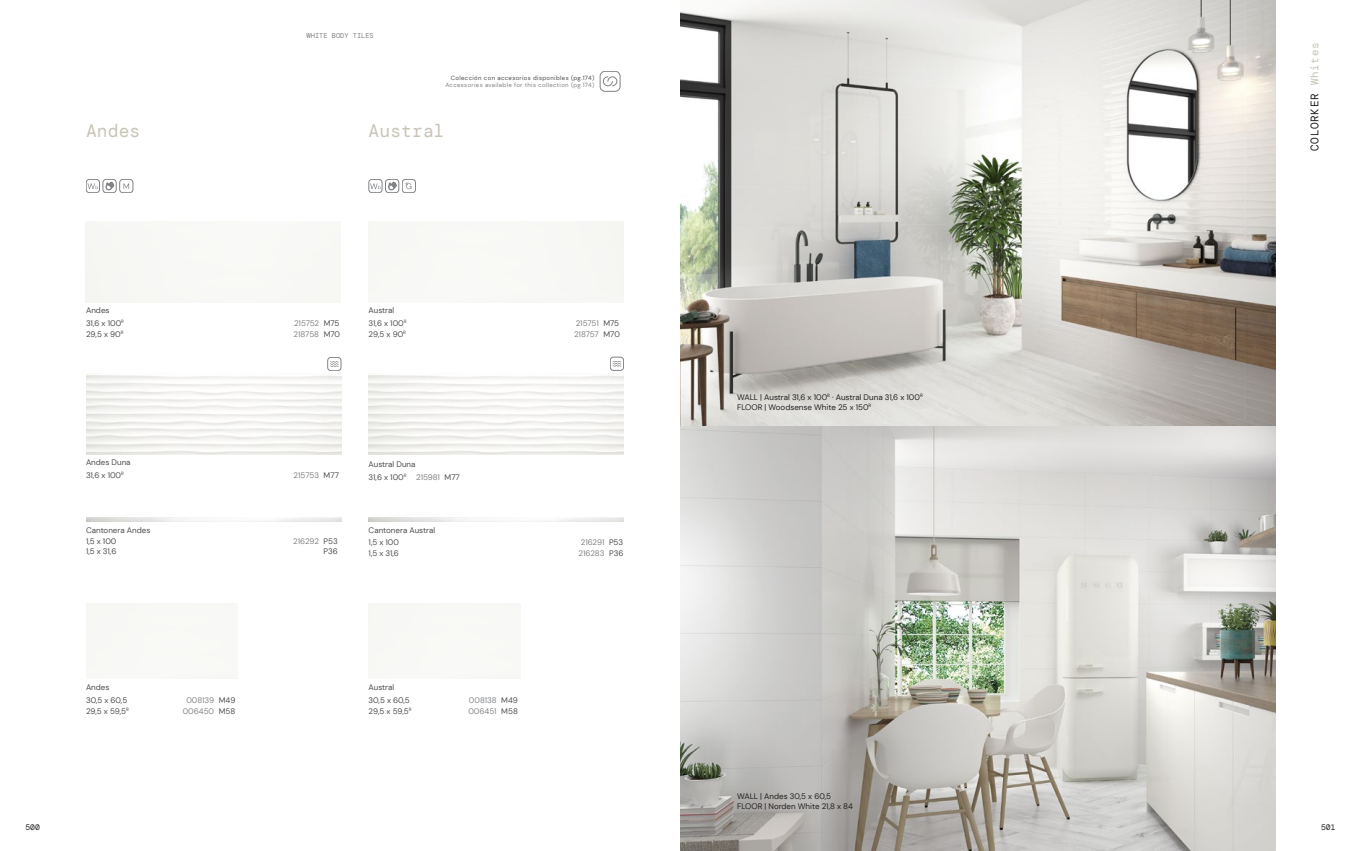
<style>
.page{position:relative;width:1361px;height:851px;background:#fff}
.page>*{position:absolute;margin:0;border:0;box-sizing:border-box;transform-origin:0 0}
.t1{font:18px "DM Mono";letter-spacing:.005em;color:#c8c4b7}
.t2{font:11px "DM Mono";letter-spacing:.06em;color:#231f20}
.t3{font:8px "DM Sans";color:#4b4c4d}
.t4{font:8px "DM Sans";color:#231f20}
.t5{font:8px "DM Sans";color:#808285}
.t6{font:8px "DM Mono";color:#231f20}
.t7{font:7px "DM Mono";color:#808285}
.t8{font:6px "DM Sans";letter-spacing:.06em;color:#808285}
.t9{font:6px "DM Sans";letter-spacing:.06em;color:#4b4c4d}
.s1{color:#808285}
.s2{font-style:inherit}
.s3{color:#c8c4b7}
</style>
<div class="page">
<img style="left:680px;top:0;width:596px;height:850px">
<svg style="left:602px;top:76px;width:16px;height:11px"></svg>
<div style="left:600px;top:71px;width:20px;height:21px;border:1px solid #808285;border-radius:5px"></div>
<div style="left:86px;top:179px;width:14px;height:14px;border:1px solid #808285;border-radius:3px"></div>
<svg style="left:88px;top:183px;width:10px;height:6px"></svg>
<svg style="left:105px;top:182px;width:9px;height:8px"></svg>
<div style="left:103px;top:179px;width:13px;height:14px;border:1px solid #808285;border-radius:3px"></div>
<div style="left:119px;top:179px;width:14px;height:14px;border:1px solid #808285;border-radius:3px"></div>
<svg style="left:123px;top:183px;width:6px;height:6px"></svg>
<div style="left:327px;top:357px;width:14px;height:14px;border:1px solid #808285;border-radius:3px"></div>
<svg style="left:330px;top:361px;width:9px;height:6px"></svg>
<div style="left:610px;top:357px;width:14px;height:13px;border:1px solid #808285;border-radius:3px"></div>
<svg style="left:613px;top:361px;width:8px;height:5px"></svg>
<div style="left:369px;top:179px;width:13px;height:14px;border:1px solid #808285;border-radius:3px"></div>
<svg style="left:370px;top:183px;width:11px;height:6px"></svg>
<svg style="left:388px;top:182px;width:8px;height:8px"></svg>
<div style="left:385px;top:179px;width:14px;height:14px;border:1px solid #808285;border-radius:3px"></div>
<div style="left:402px;top:179px;width:14px;height:14px;border:1px solid #808285;border-radius:3px"></div>
<svg style="left:404px;top:182px;width:7px;height:7px"></svg>
<p class="t7" style="left:307px;top:31px;width:69px">WHITE BODY TILES</p>
<p class="t9" style="left:451px;top:74px;width:145px">Colección con accesorios disponibles (pg.174)</p>
<p class="t8" style="left:445px;top:81px;width:150px">Accessories available for this collection (pg.174)</p>
<p class="t1" style="left:86px;top:119px;width:56px">Andes</p>
<p class="t1" style="left:369px;top:119px;width:78px">Austral</p>
<p class="t3" style="left:86px;top:305px;width:25px">Andes</p>
<p class="t3" style="left:86px;top:318px;width:39px">31,6 x 100<sup>R</sup></p>
<p class="t5" style="left:294px;top:318px;width:27px">215752</p>
<p class="t3" style="left:324px;top:318px;width:17px">M75</p>
<p class="t3" style="left:86px;top:329px;width:39px">29,5 x 90<sup>R</sup></p>
<p class="t5" style="left:294px;top:329px;width:27px">218758</p>
<p class="t3" style="left:324px;top:329px;width:18px">M70</p>
<p class="t3" style="left:369px;top:305px;width:27px">Austral</p>
<p class="t3" style="left:369px;top:318px;width:39px">31,6 x 100<sup>R</sup></p>
<p class="t5" style="left:576px;top:318px;width:25px">215751</p>
<p class="t3" style="left:603px;top:318px;width:17px">M75</p>
<p class="t3" style="left:369px;top:329px;width:39px">29,5 x 90<sup>R</sup></p>
<p class="t5" style="left:574px;top:329px;width:26px">218757</p>
<p class="t3" style="left:603px;top:329px;width:18px">M70</p>
<p class="t3" style="left:86px;top:457px;width:46px">Andes Duna</p>
<p class="t3" style="left:86px;top:470px;width:39px">31,6 x 100<sup>R</sup></p>
<p class="t5" style="left:294px;top:470px;width:27px">215753</p>
<p class="t3" style="left:324px;top:470px;width:17px">M77</p>
<p class="t3" style="left:86px;top:525px;width:66px">Cantonera Andes</p>
<p class="t3" style="left:86px;top:536px;width:32px">1,5 x 100</p>
<p class="t5" style="left:293px;top:536px;width:27px">216292</p>
<p class="t3" style="left:324px;top:536px;width:16px">P53</p>
<p class="t3" style="left:86px;top:545px;width:32px">1,5 x 31,6</p>
<p class="t3" style="left:324px;top:545px;width:16px">P36</p>
<p class="t3" style="left:369px;top:459px;width:48px">Austral Duna</p>
<p class="t3" style="left:369px;top:471px;width:73px">31,6 x 100<sup>R</sup> <span class="s1">215981</span></p>
<p class="t3" style="left:445px;top:471px;width:17px">M77</p>
<p class="t3" style="left:369px;top:525px;width:68px">Cantonera Austral</p>
<p class="t3" style="left:369px;top:537px;width:32px">1,5 x 100</p>
<p class="t5" style="left:581px;top:537px;width:25px">216291</p>
<p class="t3" style="left:609px;top:537px;width:16px">P53</p>
<p class="t3" style="left:369px;top:548px;width:32px">1,5 x 31,6</p>
<p class="t5" style="left:578px;top:548px;width:27px">216283</p>
<p class="t3" style="left:609px;top:548px;width:16px">P36</p>
<p class="t6" style="left:26px;top:821px;width:16px">500</p>
<p class="t3" style="left:86px;top:682px;width:25px">Andes</p>
<p class="t3" style="left:86px;top:694px;width:43px">30,5 x 60,5</p>
<p class="t5" style="left:186px;top:694px;width:29px">008139</p>
<p class="t3" style="left:219px;top:694px;width:18px">M49</p>
<p class="t3" style="left:86px;top:706px;width:44px">29,5 x 59,5<sup>R</sup></p>
<p class="t5" style="left:183px;top:706px;width:33px">006450</p>
<p class="t3" style="left:219px;top:706px;width:18px">M58</p>
<p class="t3" style="left:369px;top:682px;width:27px">Austral</p>
<p class="t3" style="left:369px;top:694px;width:43px">30,5 x 60,5</p>
<p class="t5" style="left:469px;top:694px;width:29px">008138</p>
<p class="t3" style="left:501px;top:694px;width:18px">M49</p>
<p class="t3" style="left:369px;top:706px;width:44px">29,5 x 59,5<sup>R</sup></p>
<p class="t5" style="left:468px;top:706px;width:30px">006451</p>
<p class="t3" style="left:501px;top:706px;width:18px">M58</p>
<p class="t4" style="left:737px;top:392px;width:187px">WALL | Austral <span class="s2">31,6</span> x <span class="s2">100</span><sup>R</sup> · Austral Duna <span class="s2">31,6</span> x <span class="s2">100</span><sup>R</sup></p>
<p class="t4" style="left:737px;top:402px;width:136px">FLOOR | Woodsense White <span class="s2">25</span> x <span class="s2">150</span><sup>R</sup></p>
<p class="t4" style="left:737px;top:791px;width:95px">WALL | Andes <span class="s2">30,5</span> x <span class="s2">60,5</span></p>
<p class="t4" style="left:737px;top:801px;width:117px">FLOOR | Norden White <span class="s2">21,8</span> x <span class="s2">84</span></p>
<p class="t2" style="left:1307px;top:151px;width:110px;rotate:-90deg">COLORKER <span class="s3">Whites</span></p>
<p class="t6" style="left:1321px;top:821px;width:16px">501</p>
</div>
